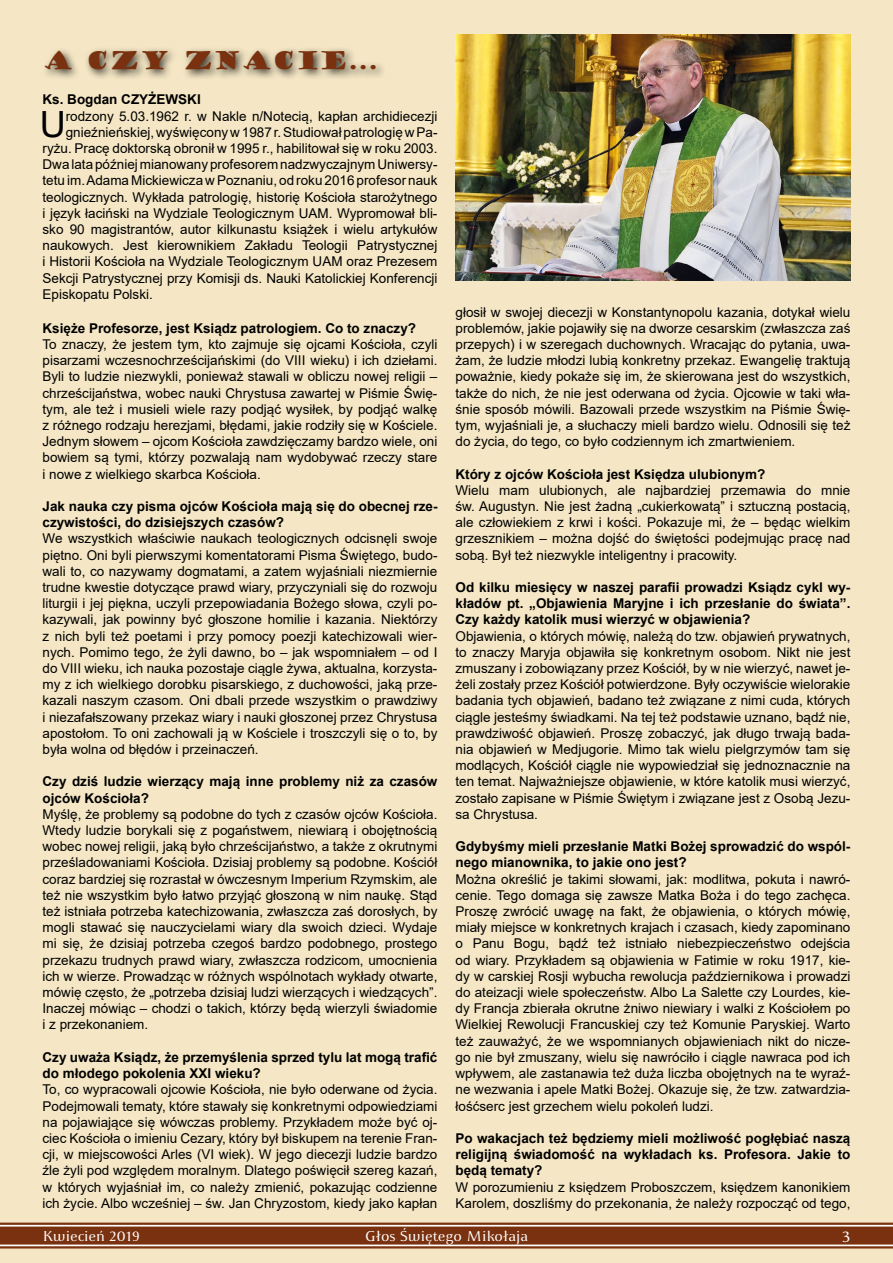
<style>
.page{position:relative;width:893px;height:1263px;background:#f5e7c5}
.page>*{position:absolute;margin:0;border:0;box-sizing:border-box;transform-origin:0 0}
.t1{font:36.15px "Arial";color:#000}
.t2{font:24px "Goudy Stout";color:#79310f}
.t3{font:16.5px "Apolonia";color:#fff}
.t4{font:15px "Apolonia";color:#fff}
.t5{font:13.5px/16.2px "Arial";color:#000;text-align:justify}
.t6{font:700 13.5px/16.2px "Arial";color:#000}
</style>
<div class="page">
<hr style="left:0;top:1244px;width:893px;height:3px;background:#fff">
<hr style="left:0;top:1224px;width:893px;height:3px;background:#fff">
<div style="left:0;top:1226px;width:893px;height:18px;background:#79310f"></div>
<hr style="left:0;top:1222px;width:893px;height:3px;background:#79310f">
<hr style="left:0;top:1246px;width:893px;height:2px;background:#79310f">
<div style="left:41px;top:46px;width:346px;height:35px;background:#000;opacity:.75"></div>
<img style="left:455px;top:34px;width:395px;height:247px">
<h2 class="t2" style="left:43px;top:44px;width:337px">A CZY ZNACIE...</h2>
<p class="t6" style="left:43px;top:92px;width:160px">Ks. Bogdan CZYŻEWSKI</p>
<h1 class="t1" style="left:40px;top:99px;width:28px">U</h1>
<p class="t5" style="left:66px;top:108px;width:373px">rodzony 5.03.1962 r. w Nakle n/Notecią, kapłan archidiecezji</p>
<p class="t5" style="left:66px;top:124px;width:373px">gnieźnieńskiej, wyświęcony w 1987 r. Studiował patrologię w Pa-</p>
<p class="t5" style="left:43px;top:140px;width:396px">ryżu. Pracę doktorską obronił w 1995 r., habilitował się w roku 2003.</p>
<p class="t5" style="left:43px;top:156px;width:396px">Dwa lata później mianowany profesorem nadzwyczajnym Uniwersy-</p>
<p class="t5" style="left:43px;top:172px;width:396px">tetu im. Adama Mickiewicza w Poznaniu, od roku 2016 profesor nauk</p>
<p class="t5" style="left:43px;top:189px;width:396px">teologicznych. Wykłada patrologię, historię Kościoła starożytnego</p>
<p class="t5" style="left:43px;top:205px;width:396px">i język łaciński na Wydziale Teologicznym UAM. Wypromował bli-</p>
<p class="t5" style="left:43px;top:221px;width:396px">sko 90 magistrantów, autor kilkunastu książek i wielu artykułów</p>
<p class="t5" style="left:43px;top:237px;width:396px">naukowych. Jest kierownikiem Zakładu Teologii Patrystycznej</p>
<p class="t5" style="left:43px;top:253px;width:396px">i Historii Kościoła na Wydziale Teologicznym UAM oraz Prezesem</p>
<p class="t5" style="left:43px;top:270px;width:396px">Sekcji Patrystycznej przy Komisji ds. Nauki Katolickiej Konferencji</p>
<p class="t5" style="left:43px;top:286px;width:112px">Episkopatu Polski.</p>
<p class="t6" style="left:43px;top:320px;width:375px">Księże Profesorze, jest Ksiądz patrologiem. Co to znaczy?</p>
<p class="t5" style="left:43px;top:336px;width:396px">To znaczy, że jestem tym, kto zajmuje się ojcami Kościoła, czyli pisarzami wczesnochrześcijańskimi (do VIII wieku) i ich dziełami.<br>Byli to ludzie niezwykli, ponieważ stawali w obliczu nowej religii – chrześcijaństwa, wobec nauki Chrystusa zawartej w Piśmie Świę&shy;tym, ale też i musieli wiele razy podjąć wysiłek, by podjąć walkę z różnego rodzaju herezjami, błędami, jakie rodziły się w Kościele.<br>Jednym słowem – ojcom Kościoła zawdzięczamy bardzo wiele, oni bowiem są tymi, którzy pozwalają nam wydobywać rzeczy stare i nowe z wielkiego skarbca Kościoła.</p>
<p class="t6" style="left:43px;top:498px;width:396px">Jak nauka czy pisma ojców Kościoła mają się do obecnej rze&shy;czywistości, do dzisiejszych czasów?</p>
<p class="t5" style="left:43px;top:530px;width:396px">We wszystkich właściwie naukach teologicznych odcisnęli swoje piętno. Oni byli pierwszymi komentatorami Pisma Świętego, budo&shy;wali to, co nazywamy dogmatami, a zatem wyjaśniali niezmiernie trudne kwestie dotyczące prawd wiary, przyczyniali się do rozwoju liturgii i jej piękna, uczyli przepowiadania Bożego słowa, czyli po&shy;kazywali, jak powinny być głoszone homilie i kazania. Niektórzy z nich byli też poetami i przy pomocy poezji katechizowali wier&shy;nych. Pomimo tego, że żyli dawno, bo – jak wspomniałem – od I do VIII wieku, ich nauka pozostaje ciągle żywa, aktualna, korzysta&shy;my z ich wielkiego dorobku pisarskiego, z duchowości, jaką prze&shy;kazali naszym czasom. Oni dbali przede wszystkim o prawdziwy i niezafałszowany przekaz wiary i nauki głoszonej przez Chrystusa apostołom. To oni zachowali ją w Kościele i troszczyli się o to, by była wolna od błędów i przeinaczeń.</p>
<p class="t6" style="left:43px;top:774px;width:396px">Czy dziś ludzie wierzący mają inne problemy niż za czasów ojców Kościoła?</p>
<p class="t5" style="left:43px;top:806px;width:396px">Myślę, że problemy są podobne do tych z czasów ojców Kościoła.<br>Wtedy ludzie borykali się z pogaństwem, niewiarą i obojętnością wobec nowej religii, jaką było chrześcijaństwo, a także z okrutnymi prześladowaniami Kościoła. Dzisiaj problemy są podobne. Kościół coraz bardziej się rozrastał w ówczesnym Imperium Rzymskim, ale też nie wszystkim było łatwo przyjąć głoszoną w nim naukę. Stąd też istniała potrzeba katechizowania, zwłaszcza zaś dorosłych, by mogli stawać się nauczycielami wiary dla swoich dzieci. Wydaje mi się, że dzisiaj potrzeba czegoś bardzo podobnego, prostego przekazu trudnych prawd wiary, zwłaszcza rodzicom, umocnienia ich w wierze. Prowadząc w różnych wspólnotach wykłady otwarte, mówię często, że „potrzeba dzisiaj ludzi wierzących i wiedzących”.<br>Inaczej mówiąc – chodzi o takich, którzy będą wierzyli świadomie i z przekonaniem.</p>
<p class="t6" style="left:43px;top:1049px;width:396px">Czy uważa Ksiądz, że przemyślenia sprzed tylu lat mogą trafić do młodego pokolenia XXI wieku?</p>
<p class="t5" style="left:43px;top:1081px;width:396px">To, co wypracowali ojcowie Kościoła, nie było oderwane od życia.<br>Podejmowali tematy, które stawały się konkretnymi odpowiedziami na pojawiające się wówczas problemy. Przykładem może być oj&shy;ciec Kościoła o imieniu Cezary, który był biskupem na terenie Fran&shy;cji, w miejscowości Arles (VI wiek). W jego diecezji ludzie bardzo źle żyli pod względem moralnym. Dlatego poświęcił szereg kazań, w których wyjaśniał im, co należy zmienić, pokazując codzienne ich życie. Albo wcześniej – św. Jan Chryzostom, kiedy jako kapłan</p>
<p class="t5" style="left:455px;top:304px;width:396px">głosił w swojej diecezji w Konstantynopolu kazania, dotykał wielu problemów, jakie pojawiły się na dworze cesarskim (zwłaszcza zaś przepych) i w szeregach duchownych. Wracając do pytania, uwa&shy;żam, że ludzie młodzi lubią konkretny przekaz. Ewangelię traktują poważnie, kiedy pokaże się im, że skierowana jest do wszystkich, także do nich, że nie jest oderwana od życia. Ojcowie w taki wła&shy;śnie sposób mówili. Bazowali przede wszystkim na Piśmie Świę&shy;tym, wyjaśniali je, a słuchaczy mieli bardzo wielu. Odnosili się też do życia, do tego, co było codziennym ich zmartwieniem.</p>
<p class="t6" style="left:455px;top:466px;width:311px">Który z ojców Kościoła jest Księdza ulubionym?</p>
<p class="t5" style="left:455px;top:482px;width:396px">Wielu mam ulubionych, ale najbardziej przemawia do mnie św. Augustyn. Nie jest żadną „cukierkowatą” i sztuczną postacią, ale człowiekiem z krwi i kości. Pokazuje mi, że – będąc wielkim grzesznikiem – można dojść do świętości podejmując pracę nad sobą. Był też niezwykle inteligentny i pracowity.</p>
<p class="t6" style="left:455px;top:579px;width:396px;text-align:justify">Od kilku miesięcy w naszej parafii prowadzi Ksiądz cykl wy&shy;kładów pt. „Objawienia Maryjne i ich przesłanie do świata”.<br>Czy każdy katolik musi wierzyć w objawienia?</p>
<p class="t5" style="left:455px;top:628px;width:396px">Objawienia, o których mówię, należą do tzw. objawień prywatnych, to znaczy Maryja objawiła się konkretnym osobom. Nikt nie jest zmuszany i zobowiązany przez Kościół, by w nie wierzyć, nawet je&shy;żeli zostały przez Kościół potwierdzone. Były oczywiście wielorakie badania tych objawień, badano też związane z nimi cuda, których ciągle jesteśmy świadkami. Na tej też podstawie uznano, bądź nie, prawdziwość objawień. Proszę zobaczyć, jak długo trwają bada&shy;nia objawień w Medjugorie. Mimo tak wielu pielgrzymów tam się modlących, Kościół ciągle nie wypowiedział się jednoznacznie na ten temat. Najważniejsze objawienie, w które katolik musi wierzyć, zostało zapisane w Piśmie Świętym i związane jest z Osobą Jezu&shy;sa Chrystusa.</p>
<p class="t6" style="left:455px;top:838px;width:396px">Gdybyśmy mieli przesłanie Matki Bożej sprowadzić do wspól&shy;nego mianownika, to jakie ono jest?</p>
<p class="t5" style="left:455px;top:871px;width:396px">Można określić je takimi słowami, jak: modlitwa, pokuta i nawró&shy;cenie. Tego domaga się zawsze Matka Boża i do tego zachęca.<br>Proszę zwrócić uwagę na fakt, że objawienia, o których mówię, miały miejsce w konkretnych krajach i czasach, kiedy zapominano o Panu Bogu, bądź też istniało niebezpieczeństwo odejścia od wiary. Przykładem są objawienia w Fatimie w roku 1917, kie&shy;dy w carskiej Rosji wybucha rewolucja październikowa i prowadzi do ateizacji wiele społeczeństw. Albo La Salette czy Lourdes, kie&shy;dy Francja zbierała okrutne żniwo niewiary i walki z Kościołem po Wielkiej Rewolucji Francuskiej czy też Komunie Paryskiej. Warto też zauważyć, że we wspomnianych objawieniach nikt do nicze&shy;go nie był zmuszany, wielu się nawróciło i ciągle nawraca pod ich wpływem, ale zastanawia też duża liczba obojętnych na te wyraź&shy;ne wezwania i apele Matki Bożej. Okazuje się, że tzw. zatwardzia&shy;łośćserc jest grzechem wielu pokoleń ludzi.</p>
<p class="t6" style="left:455px;top:1130px;width:396px;text-align:justify">Po wakacjach też będziemy mieli możliwość pogłębiać naszą religijną świadomość na wykładach ks. Profesora. Jakie to będą tematy?</p>
<p class="t5" style="left:455px;top:1178px;width:396px">W porozumieniu z księdzem Proboszczem, księdzem kanonikiem<br>Karolem, doszliśmy do przekonania, że należy rozpocząć od tego,</p>
<p class="t4" style="left:43px;top:1228px;width:99px">Kwiecień 2019</p>
<p class="t4" style="left:365px;top:1227px;width:165px">Głos Świętego Mikołaja</p>
<p class="t3" style="left:842px;top:1226px;width:10px">3</p>
</div>
